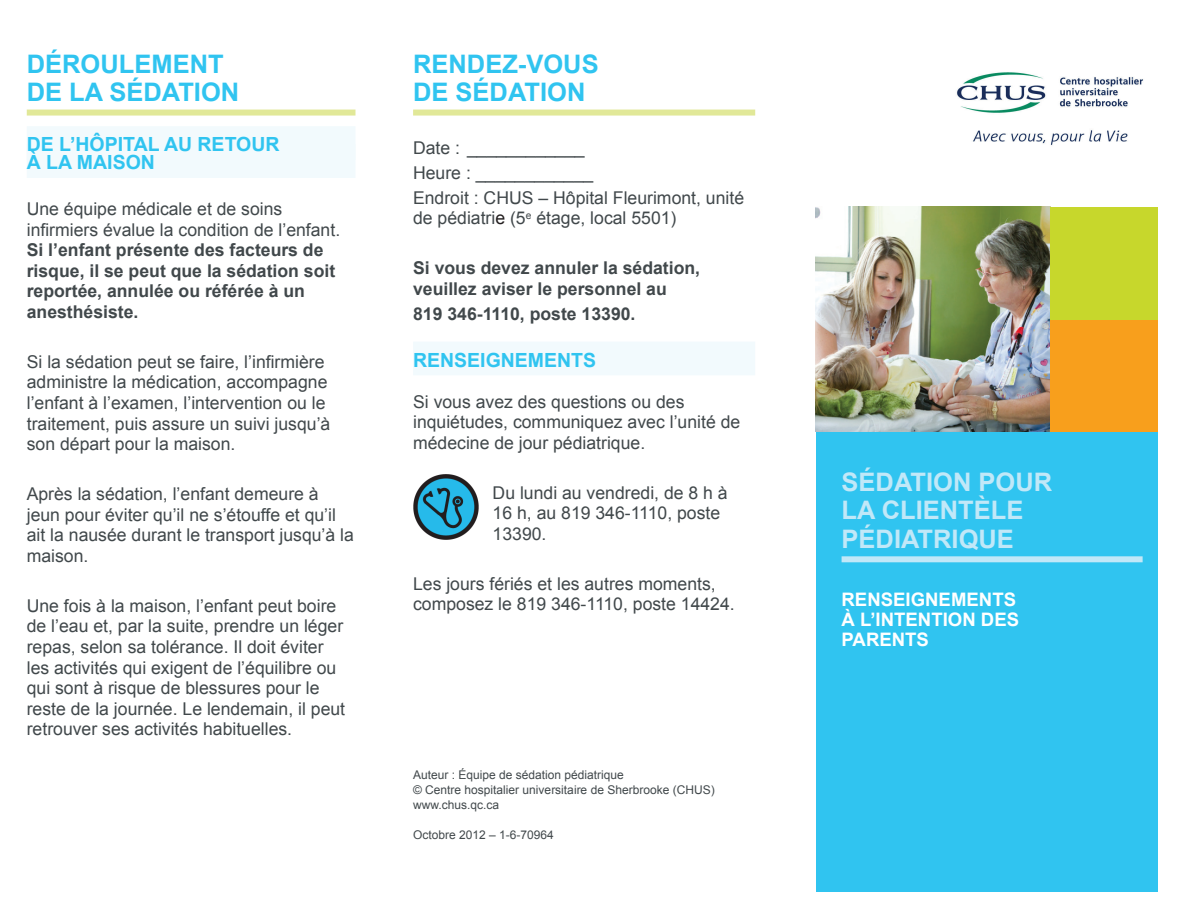
<style>
.page{position:relative;width:1188px;height:918px;background:#fff}
.page>*{position:absolute;margin:0;border:0;box-sizing:border-box;transform-origin:0 0}
.t1{font:700 25.5px/28.5px "Arial";color:#30c4f0}
.t2{font:700 25.5px/28.5px "Arial";color:#c1e8f8}
.t3{font:700 19.5px/18px "Arial";color:#30c4f0}
.t4{font:700 19.5px "Arial";color:#30c4f0}
.t5{font:700 18.6px/20px "Arial";color:#fff}
.t6{font:17.7px/20.5px "Arial";color:#41484b}
.t7{font:700 17.7px/20.5px "Arial";color:#41484b}
.t8{font:12px/15px "Arial";color:#41484b}
.s1{color:#231f20}
</style>
<div class="page">
<div style="left:816px;top:432px;width:342px;height:459px;background:#30c4f0"></div>
<img style="left:957px;top:72px;width:186px;height:74px">
<div style="left:842px;top:556px;width:301px;height:6px;background:#c1e8f8"></div>
<div style="left:27px;top:110px;width:328px;height:6px;background:#e1e898"></div>
<div style="left:27px;top:126px;width:328px;height:34px;background:#f2fafd"></div>
<div style="left:27px;top:144px;width:328px;height:34px;background:#f2fafd"></div>
<div style="left:413px;top:110px;width:342px;height:6px;background:#e1e898"></div>
<div style="left:413px;top:342px;width:342px;height:33px;background:#f2fafd"></div>
<img style="left:816px;top:207px;width:234px;height:225px">
<div style="left:1050px;top:319px;width:108px;height:113px;background:#f89f1c"></div>
<div style="left:1050px;top:207px;width:108px;height:112px;background:#c7d72c"></div>
<img style="left:413px;top:475px;width:66px;height:65px">
<h1 class="t1" style="left:27px;top:50px;width:214px">déroulement de la sédation</h1>
<p class="t3" style="left:27px;top:136px;width:254px">de l’hôpital au retour à la maison</p>
<p class="t6" style="left:27px;top:199px;width:315px">Une équipe médicale et de soins infirmiers évalue la condition de l’enfant.</p>
<p class="t7" style="left:27px;top:240px;width:310px">Si l’enfant présente des facteurs de risque, il se peut que la sédation soit reportée, annulée ou référée à un anesthésiste.</p>
<p class="t6" style="left:27px;top:352px;width:305px">Si la sédation peut se faire, l’infirmière administre la médication, accompagne l’enfant à l’examen, l’intervention ou le traitement, puis assure un suivi jusqu’à son départ pour la maison.</p>
<p class="t6" style="left:27px;top:484px;width:329px">Après la sédation, l’enfant demeure à jeun pour éviter qu’il ne s’étouffe et qu’il ait la nausée durant le transport jusqu’à la maison.</p>
<p class="t6" style="left:27px;top:595px;width:320px">Une fois à la maison, l’enfant peut boire de l’eau et, par la suite, prendre un léger repas, selon sa tolérance. Il doit éviter les activités qui exigent de l’équilibre ou qui sont à risque de blessures pour le reste de la journée. Le lendemain, il peut retrouver ses activités habituelles.</p>
<h1 class="t1" style="left:413px;top:50px;width:187px">renDEZ-VOU S<br>DE SÉDATION</h1>
<p class="t6" style="left:413px;top:136px;width:333px;line-height:24.9px">Date : ____________<br>Heure : ____________<br>Endroit : CHUS – Hôpital Fleurimont, unité</p>
<p class="t6" style="left:413px;top:208px;width:265px">de pédiatri<span class="s1">e</span> (5<sup>e</sup> étage, local 5501)</p>
<p class="t7" style="left:413px;top:258px;width:289px">Si vous devez annuler la sédation, veuillez aviser le personnel au</p>
<p class="t7" style="left:413px;top:304px;width:224px">819 346-1110, poste 13390.</p>
<p class="t4" style="left:413px;top:347px;width:185px">RENSEIGNEMENTS</p>
<p class="t6" style="left:413px;top:391px;width:329px">Si vous avez des questions ou des inquiétudes, communiquez avec l’unité de médecine de jour pédiatrique.</p>
<p class="t6" style="left:493px;top:482px;width:237px">Du lundi au vendredi, de 8 h à<br>16 h, au 819 346-1110, poste<br>13390.</p>
<p class="t6" style="left:413px;top:573px;width:323px">Les jours fériés et les autres moments, composez le 819 346-1110, poste 14424.</p>
<p class="t8" style="left:413px;top:767px;width:303px">Auteur : Équipe de sédation pédiatrique<br>© Centre hospitalier universitaire de Sherbrooke (CHUS) www.chus.qc.ca</p>
<p class="t8" style="left:413px;top:827px;width:142px">Octobre 2012 – 1-6-70964</p>
<h1 class="t2" style="left:842px;top:468px;width:212px">Sédation pour la clientèle pédiatrique</h1>
<p class="t5" style="left:842px;top:591px;width:177px">Renseignements à l’intention des parents</p>
</div>
